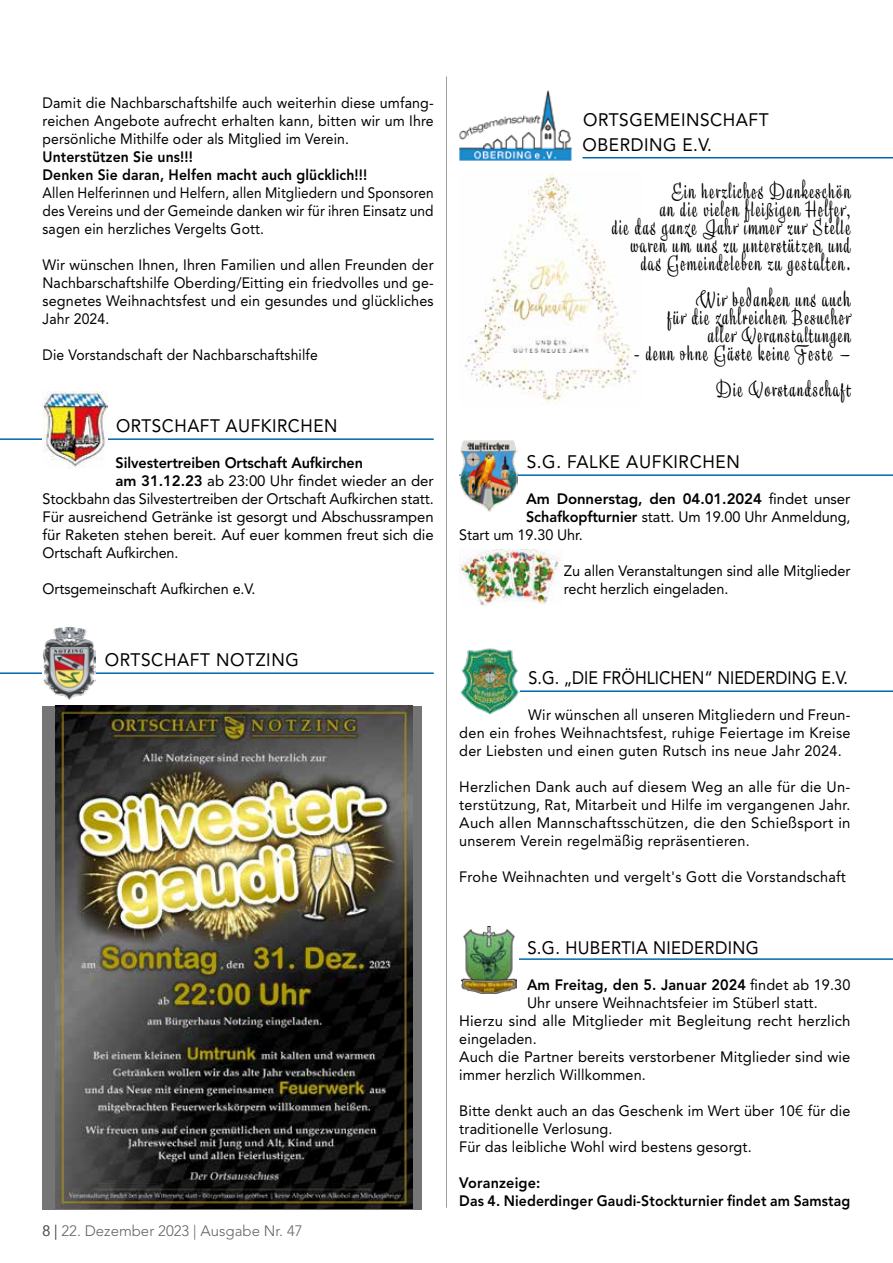
<style>
.page{position:relative;width:893px;height:1263px;background:#fff}
.page>*{position:absolute;margin:0;border:0;box-sizing:border-box;transform-origin:0 0}
.t1{font:22.5px/18px "Liza Text Pro";letter-spacing:.07em;color:#000;text-align:right;scale:.96 1}
.t2{font:18px/24.6px "Avenir LT Std";letter-spacing:.03em;color:#000;scale:.96 1}
.t3{font:18px "Avenir LT Std";color:#000;scale:.9 1}
.t4{font:18px "Avenir LT Std";letter-spacing:.03em;color:#000;scale:.93 1}
.t5{font:18px "Avenir LT Std";letter-spacing:.03em;color:#000;scale:.95 1}
.t6{font:15px/18px "Avenir LT Std";letter-spacing:.01em;color:#000;scale:.96 1}
.t7{font:15px/18px "Avenir LT Std";letter-spacing:.01em;color:#000;text-align:justify}
.t8{font:15px/18px "Avenir LT Std";letter-spacing:.01em;color:#000;text-align:justify;scale:.94 1}
.t9{font:15px/18px "Avenir LT Std";letter-spacing:.01em;color:#000;text-align:justify;scale:.95 1}
.t10{font:15px/18px "Avenir LT Std";letter-spacing:.01em;color:#000;text-align:justify;scale:.91 1}
.t11{font:800 15px/18px "Avenir LT Std";letter-spacing:.01em;color:#000;scale:.96 1}
.t12{font:800 15px/18px "Avenir LT Std";letter-spacing:.01em;color:#000;scale:.93 1}
.t13{font:15px "Avenir LT Std";letter-spacing:.01em;color:#000;scale:.93 1}
.t14{font:800 15px "Avenir LT Std";letter-spacing:.01em;color:#000}
.t15{font:300 15px "Avenir LT Std";color:#646363}
.s1{font-weight:800}
.s2{font-weight:400}
</style>
<div class="page">
<img style="left:464px;top:171px;width:172px;height:232px">
<hr style="left:446px;top:77px;width:1px;height:1131px;background:#9d9d9c">
<hr style="left:583px;top:157px;width:310px;height:1px;background:#0067b1">
<hr style="left:459px;top:474px;width:434px;height:2px;background:#0067b1">
<hr style="left:459px;top:690px;width:434px;height:2px;background:#0067b1">
<hr style="left:459px;top:958px;width:434px;height:2px;background:#0067b1">
<img style="left:459px;top:90px;width:113px;height:71px">
<img style="left:459px;top:440px;width:59px;height:72px">
<img style="left:459px;top:648px;width:61px;height:66px">
<div style="left:459px;top:924px;width:59px;height:72px;background:#fff"></div>
<img style="left:461px;top:926px;width:55px;height:67px">
<hr style="left:0;top:438px;width:434px;height:2px;background:#0067b1">
<hr style="left:0;top:672px;width:434px;height:2px;background:#0067b1">
<img style="left:43px;top:391px;width:64px;height:77px">
<img style="left:43px;top:627px;width:53px;height:72px">
<div style="left:43px;top:706px;width:379px;height:503px;background:#757575"></div>
<img style="left:55px;top:706px;width:357px;height:502px">
<img style="left:459px;top:549px;width:104px;height:57px">
<p class="t8" style="left:43px;top:94px;width:418px">Damit die Nachbarschaftshilfe auch weiterhin diese umfang&shy;reichen Angebote aufrecht erhalten kann, bitten wir um Ihre persönliche Mithilfe oder als Mitglied im Verein.</p>
<p class="t12" style="left:43px;top:148px;width:351px">Unterstützen Sie uns!!!<br>Denken Sie daran, Helfen macht auch glücklich!!!</p>
<p class="t10" style="left:43px;top:184px;width:431px">Allen Helferinnen und Helfern, allen Mitgliedern und Sponsoren des Vereins und der Gemeinde danken wir für ihren Einsatz und sagen ein herzliches Vergelts Gott.</p>
<p class="t6" style="left:43px;top:256px;width:409px;text-align:justify">Wir wünschen Ihnen, Ihren Familien und allen Freunden der Nachbarschaftshilfe Oberding/Eitting ein friedvolles und ge&shy;segnetes Weihnachtsfest und ein gesundes und glückliches Jahr 2024.</p>
<p class="t13" style="left:43px;top:346px;width:298px">Die Vorstandschaft der Nachbarschaftshilfe</p>
<p class="t5" style="left:116px;top:415px;width:234px">ORTSCHAFT AUFKIRCHEN</p>
<p class="t11" style="left:116px;top:454px;width:259px">Silvestertreiben Ortschaft Aufkirchen</p>
<p class="t7" style="left:116px;top:472px;width:320px"><span class="s1">am 31.12.23</span> ab 23:00 Uhr findet wieder an der</p>
<p class="t6" style="left:43px;top:490px;width:409px">Stockbahn das Silvestertreiben der Ortschaft Aufkirchen statt.</p>
<p class="t7" style="left:43px;top:508px;width:393px">Für ausreichend Getränke ist gesorgt und Abschussrampen</p>
<p class="t7" style="left:43px;top:526px;width:393px">für Raketen stehen bereit. Auf euer kommen freut sich die</p>
<p class="t6" style="left:43px;top:544px;width:143px">Ortschaft Aufkirchen.</p>
<p class="t6" style="left:43px;top:580px;width:223px">Ortsgemeinschaft Aufkirchen e.V.</p>
<p class="t2" style="left:105px;top:648px;width:204px">ORTSCHAFT NOTZING</p>
<p class="t15" style="left:43px;top:1222px;width:262px">8 | 22. Dezember 2023 | Ausgabe Nr. 47</p>
<p class="t2" style="left:583px;top:108px;width:195px">ORTSGEMEINSCHAFT<br>OBERDING E.V.</p>
<h1 class="t1" style="left:611px;top:183px;width:250px">Ein herzliches Dankeschön<br>an die vielen fleißigen Helfer,<br>die das ganze Jahr immer zur Stelle waren um uns zu unterstützen und das Gemeindeleben zu gestalten.</h1>
<h1 class="t1" style="left:667px;top:291px;width:192px">Wir bedanken uns auch<br>für die zahlreichen Besucher aller Veranstaltungen</h1>
<h1 class="t1" style="left:633px;top:336px;width:228px;line-height:36px">- denn ohne Gäste keine Feste –<br>Die Vorstandschaft</h1>
<p class="t2" style="left:527px;top:450px;width:224px">S.G. FALKE AUFKIRCHEN</p>
<p class="t14" style="left:526px;top:490px;width:326px">Am Donnerstag, den 04.01.2024 <span class="s2">findet unser</span></p>
<p class="t6" style="left:526px;top:508px;width:339px"><span class="s1">Schafkopfturnier</span> statt. Um 19.00 Uhr Anmeldung,</p>
<p class="t6" style="left:459px;top:526px;width:130px">Start um 19.30 Uhr.</p>
<p class="t6" style="left:564px;top:562px;width:300px">Zu allen Veranstaltungen sind alle Mitglieder recht herzlich eingeladen.</p>
<p class="t3" style="left:529px;top:667px;width:356px">S.G. „DIE FRÖHLICHEN“ NIEDERDING E.V.</p>
<p class="t9" style="left:459px;top:706px;width:413px;text-indent:69px">Wir wünschen all unseren Mitgliedern und Freun&shy;den ein frohes Weihnachtsfest, ruhige Feiertage im Kreise der Liebsten und einen guten Rutsch ins neue Jahr 2024.</p>
<p class="t7" style="left:459px;top:778px;width:393px">Herzlichen Dank auch auf diesem Weg an alle für die Un&shy;terstützung, Rat, Mitarbeit und Hilfe im vergangenen Jahr.<br>Auch allen Mannschaftsschützen, die den Schießsport in unserem Verein regelmäßig repräsentieren.</p>
<p class="t6" style="left:459px;top:868px;width:404px">Frohe Weihnachten und vergelt's Gott die Vorstandschaft</p>
<p class="t4" style="left:527px;top:937px;width:251px">S.G. HUBERTIA NIEDERDING</p>
<p class="t11" style="left:527px;top:976px;width:338px">Am Freitag, den 5. Januar 2024 <span class="s2">findet ab 19.30</span></p>
<p class="t6" style="left:527px;top:994px;width:304px">Uhr unsere Weihnachtsfeier im Stüberl statt.</p>
<p class="t7" style="left:459px;top:1012px;width:393px">Hierzu sind alle Mitglieder mit Begleitung recht herzlich</p>
<p class="t6" style="left:459px;top:1030px;width:82px">eingeladen.</p>
<p class="t7" style="left:459px;top:1048px;width:393px">Auch die Partner bereits verstorbener Mitglieder sind wie</p>
<p class="t6" style="left:459px;top:1066px;width:196px">immer herzlich Willkommen.</p>
<p class="t6" style="left:459px;top:1102px;width:409px">Bitte denkt auch an das Geschenk im Wert über 10€ für die traditionelle Verlosung.<br>Für das leibliche Wohl wird bestens gesorgt.</p>
<p class="t11" style="left:459px;top:1174px;width:409px">Voranzeige:<br>Das 4. Niederdinger Gaudi-Stockturnier findet am Samstag</p>
</div>
